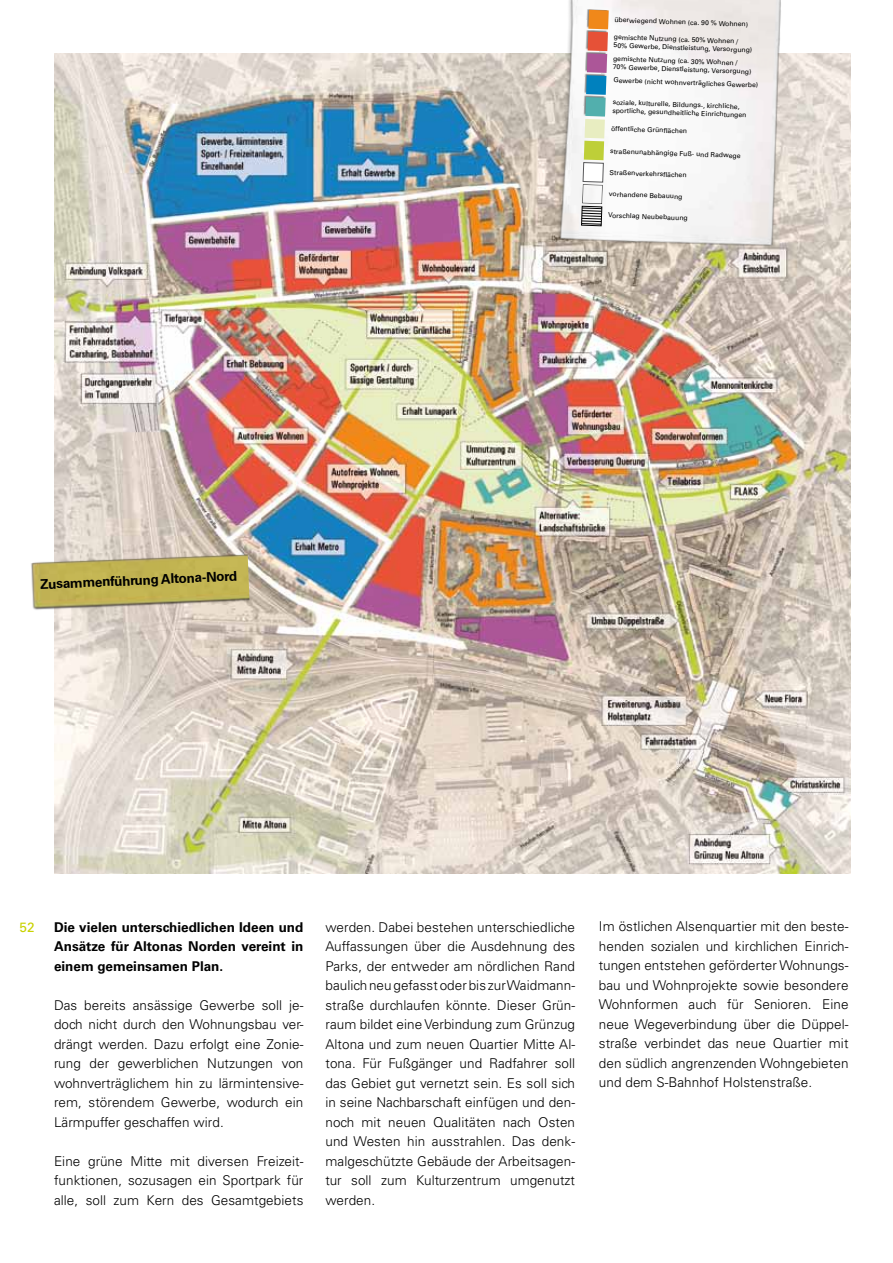
<style>
.page{position:relative;width:893px;height:1263px;background:#fff}
.page>*{position:absolute;margin:0;border:0;box-sizing:border-box;transform-origin:0 0}
.t1{font:300 13.5px/19.5px "Univers LT Std";letter-spacing:.005em;color:#000;text-align:justify}
.t2{font:700 13.5px/19.5px "Univers LT Std";color:#000;text-align:justify}
.t3{font:13.5px "Univers";color:#c9d200}
.t4{font:6.9px/8.2px "Univers";color:#000}
</style>
<div class="page">
<img style="left:54px;top:54px;width:796px;height:819px">
<img style="left:31px;top:551px;width:219px;height:64px">
<img style="left:526px;top:0;width:303px;height:278px">
<img style="left:585px;top:9px;width:24px;height:1px">
<svg style="left:581px;top:10px;width:28px;height:216px"></svg>
<p class="t4" style="left:615px;top:15px;width:135px;rotate:2deg">überwiegend Wohnen (ca. 90 % Wohnen)</p>
<p class="t4" style="left:614px;top:33px;width:140px;rotate:2deg">gemischte Nutzung (ca. 50% Wohnen /<br>50% Gewerbe, Dienstleistung, Versorgung)</p>
<p class="t4" style="left:613px;top:54px;width:140px;rotate:2deg">gemischte Nutzung (ca. 30% Wohnen /<br>70% Gewerbe, Dienstleistung, Versorgung)</p>
<p class="t4" style="left:614px;top:76px;width:146px;rotate:2deg">Gewerbe (nicht wohnverträgliches Gewerbe)</p>
<p class="t4" style="left:613px;top:98px;width:136px;rotate:2deg">soziale, kulturelle, Bildungs-, kirchliche, sportliche, gesundheitliche Einrichtungen</p>
<p class="t4" style="left:611px;top:124px;width:78px;rotate:2deg">öffentliche Grünflächen</p>
<p class="t4" style="left:610px;top:147px;width:132px;rotate:2deg">straßenunabhängige Fuß- und Radwege</p>
<p class="t4" style="left:610px;top:168px;width:79px;rotate:2deg">Straßenverkehrsflächen</p>
<p class="t4" style="left:609px;top:190px;width:75px;rotate:2deg">vorhandene Bebauung</p>
<p class="t4" style="left:608px;top:211px;width:81px;rotate:2deg">Vorschlag Neubebauung</p>
<p class="t2" style="left:40px;top:576px;width:199px;rotate:-3deg">Zusammenführung Altona-Nord</p>
<p class="t3" style="left:19px;top:918px;width:17px">52</p>
<p class="t2" style="left:54px;top:917px;width:251px">Die vielen unterschiedlichen Ideen und Ansätze für Altonas Norden vereint in einem gemeinsamen Plan.</p>
<p class="t1" style="left:54px;top:995px;width:251px">Das bereits ansässige Gewerbe soll je&shy;doch nicht durch den Wohnungsbau ver&shy;drängt werden. Dazu erfolgt eine Zonie&shy;rung der gewerblichen Nutzungen von wohnverträglichem hin zu lärmintensive&shy;rem, störendem Gewerbe, wodurch ein Lärmpuffer geschaffen wird.</p>
<p class="t1" style="left:54px;top:1151px;width:251px">Eine grüne Mitte mit diversen Freizeit&shy;funktionen, sozusagen ein Sportpark für alle, soll zum Kern des Gesamtgebiets</p>
<p class="t1" style="left:325px;top:917px;width:251px">werden. Dabei bestehen unterschiedliche Auffassungen über die Ausdehnung des Parks, der entweder am nördlichen Rand baulich neu gefasst oder bis zur Waidmann&shy;straße durchlaufen könnte. Dieser Grün&shy;raum bildet eine Verbindung zum Grünzug Altona und zum neuen Quartier Mitte Al&shy;tona. Für Fußgänger und Radfahrer soll das Gebiet gut vernetzt sein. Es soll sich in seine Nachbarschaft einfügen und den&shy;noch mit neuen Qualitäten nach Osten und Westen hin ausstrahlen. Das denk&shy;malgeschützte Gebäude der Arbeitsagen&shy;tur soll zum Kulturzentrum umgenutzt werden.</p>
<p class="t1" style="left:599px;top:917px;width:251px">Im östlichen Alsenquartier mit den beste&shy;henden sozialen und kirchlichen Einrich&shy;tungen entstehen geförderter Wohnungs&shy;bau und Wohnprojekte sowie besondere Wohnformen auch für Senioren. Eine neue Wegeverbindung über die Düppel&shy;straße verbindet das neue Quartier mit den südlich angrenzenden Wohngebieten und dem S-Bahnhof Holstenstraße.</p>
</div>
